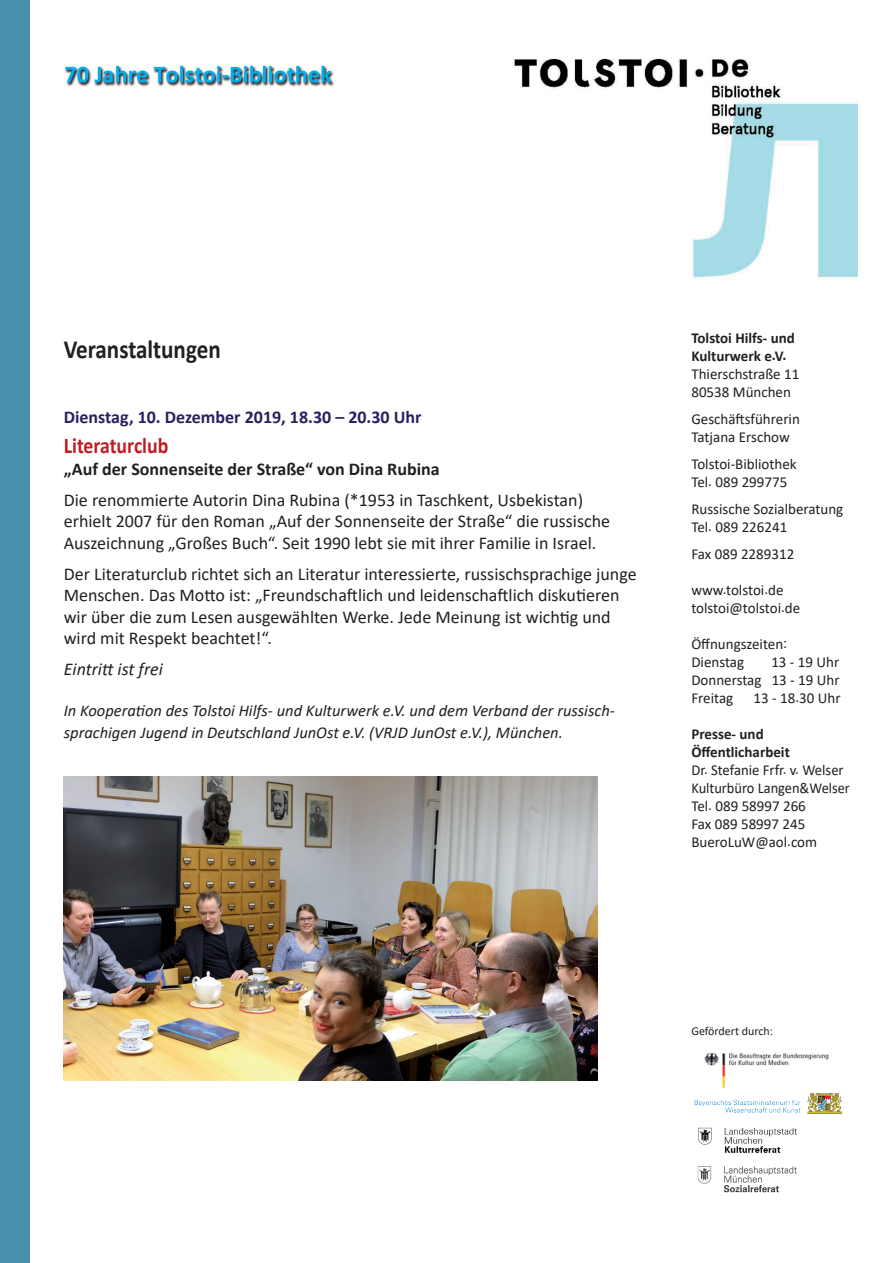
<style>
.page{position:relative;width:893px;height:1263px;background:#fff}
.page>*{position:absolute;margin:0;border:0;box-sizing:border-box;transform-origin:0 0}
.t1{font:700 26.25px "Calibri";color:#231f20;scale:.88 1}
.t2{font:700 22.5px "Calibri";color:#be1e23;scale:.88 1}
.t3{font:18px/21.6px "Calibri";color:#231f20}
.t4{font:700 18px "Calibri";color:#231f20}
.t5{font:700 18px "Calibri";color:#282160}
.t6{font:italic 18px "Calibri";color:#231f20}
.t7{font:italic 16.5px/21.6px "Calibri";color:#231f20}
.t8{font:15.15px/18px "Calibri";color:#231f20}
.t9{font:700 15.15px/18px "Calibri";color:#231f20}
.t10{font:12px "Calibri";color:#231f20}
</style>
<div class="page">
<div style="left:0;top:0;width:30px;height:1263px;background:#4790ac"></div>
<img style="left:514px;top:58px;width:344px;height:222px">
<img style="left:65px;top:65px;width:269px;height:22px">
<img style="left:697px;top:1166px;width:100px;height:27px">
<img style="left:694px;top:1093px;width:148px;height:21px">
<img style="left:704px;top:1052px;width:125px;height:36px">
<img style="left:698px;top:1127px;width:99px;height:26px">
<img style="left:64px;top:776px;width:533px;height:304px">
<h1 class="t1" style="left:64px;top:331px;width:180px">Veranstaltungen</h1>
<p class="t5" style="left:64px;top:404px;width:359px">Dienstag, 10. Dezember 2019, 18.30 – 20.30 Uhr</p>
<p class="t2" style="left:64px;top:430px;width:120px">Literaturclub</p>
<p class="t4" style="left:64px;top:456px;width:377px">„Auf der Sonnenseite der Straße“ von Dina Rubina</p>
<p class="t3" style="left:64px;top:488px;width:548px">Die renommierte Autorin Dina Rubina (*1953 in Taschkent, Usbekistan) erhielt 2007 für den Roman „Auf der Sonnenseite der Straße“ die russische<br>Auszeichnung „Großes Buch“. Seit 1990 lebt sie mit ihrer Familie in Israel.</p>
<p class="t3" style="left:64px;top:562px;width:574px">Der Literaturclub richtet sich an Literatur interessierte, russischsprachige junge Menschen. Das Motto ist: „Freundschaftlich und leidenschaftlich diskutieren wir über die zum Lesen ausgewählten Werke. Jede Meinung ist wichtig und wird mit Respekt beachtet!“.</p>
<p class="t6" style="left:64px;top:656px;width:101px">Eintritt ist frei</p>
<p class="t7" style="left:64px;top:699px;width:553px">In Kooperation des Tolstoi Hilfs- und Kulturwerk e.V. und dem Verband der russisch&shy;sprachigen Jugend in Deutschland JunOst e.V. (VRJD JunOst e.V.), München.</p>
<p class="t9" style="left:691px;top:329px;width:105px">Tolstoi Hilfs- und<br>Kulturwerk e.V.</p>
<p class="t8" style="left:691px;top:365px;width:109px">Thierschstraße 11<br>80538 München</p>
<p class="t8" style="left:691px;top:410px;width:110px">Geschäftsführerin<br>Tatjana Erschow</p>
<p class="t8" style="left:691px;top:455px;width:107px">Tolstoi-Bibliothek<br>Tel. 089 299775</p>
<p class="t8" style="left:691px;top:500px;width:153px">Russische Sozialberatung<br>Tel. 089 226241</p>
<p class="t8" style="left:691px;top:545px;width:104px">Fax 089 2289312</p>
<p class="t8" style="left:691px;top:581px;width:110px">www.tolstoi.de tolstoi@tolstoi.de</p>
<p class="t8" style="left:691px;top:635px;width:97px">Öffnungszeiten:<br>Dienstag</p>
<p class="t8" style="left:691px;top:653px;width:150px;text-align:justify;text-indent:80px">13 - 19 Uhr Donnerstag 13 - 19 Uhr Freitag</p>
<p class="t8" style="left:754px;top:689px;width:88px">13 - 18.30 Uhr</p>
<p class="t9" style="left:691px;top:725px;width:100px">Presse- und<br>Öffentlicharbeit</p>
<p class="t8" style="left:691px;top:761px;width:160px">Dr. Stefanie Frfr. v. Welser<br>Kulturbüro Langen&amp;Welser<br>Tel. 089 58997 266<br>Fax 089 58997 245<br>BueroLuW@aol.com</p>
<p class="t10" style="left:691px;top:1022px;width:83px">Gefördert durch:</p>
</div>
